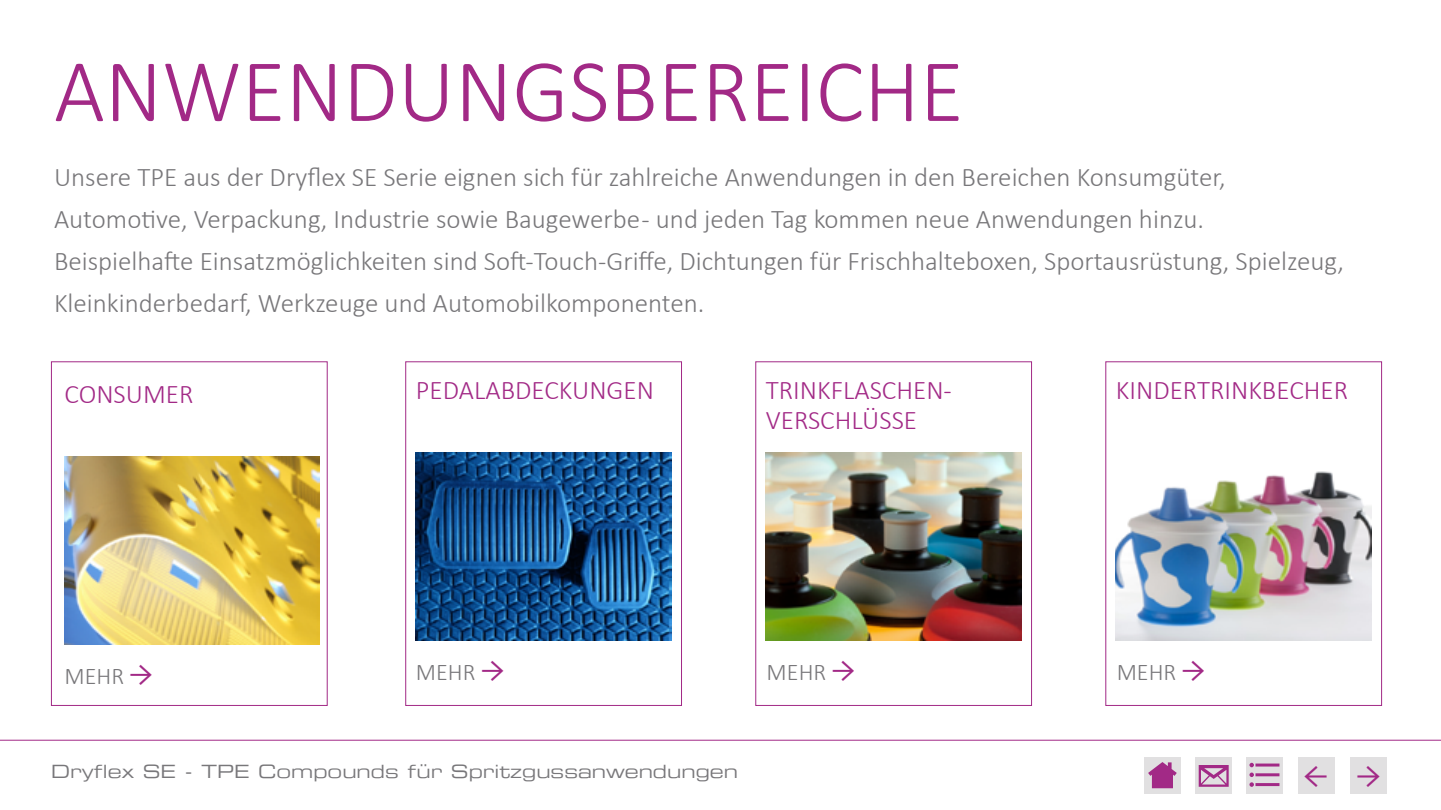
<style>
.page{position:relative;width:1441px;height:810px;background:#fff}
.page>*{position:absolute;margin:0;border:0;box-sizing:border-box;transform-origin:0 0}
.t1{font:300 90px "Calibri";color:#a22986}
.t2{font:37.5px "Minion Pro";color:#a22986}
.t3{font:300 27px/42px "Calibri";color:#78777a}
.t4{font:300 27px/30px "Calibri";color:#a22986}
.t5{font:300 24px "Calibri";color:#78777a}
.t6{font:18px "Eurostile Extended Two";color:#78777a}
.s1{font-family:"Minion Pro";font-weight:400;font-size:36px;color:#a22986}
</style>
<div class="page">
<div style="left:1349px;top:757px;width:37px;height:37px;background:#e1e0e1"></div>
<hr style="left:0;top:740px;width:1440px;height:1px;background:#a22986">
<div style="left:1246px;top:757px;width:37px;height:37px;background:#e1e0e1"></div>
<hr style="left:1255px;top:783px;width:24px;height:3px;background:#a22986">
<hr style="left:1255px;top:773px;width:24px;height:3px;background:#a22986">
<svg style="left:1249px;top:773px;width:4px;height:14px"></svg>
<hr style="left:1255px;top:764px;width:24px;height:3px;background:#a22986">
<svg style="left:1249px;top:763px;width:4px;height:4px"></svg>
<div style="left:1297px;top:757px;width:37px;height:37px;background:#e1e0e1"></div>
<div style="left:51px;top:361px;width:276px;height:345px;border:1px solid #a22986"></div>
<img style="left:64px;top:457px;width:256px;height:188px">
<div style="left:405px;top:361px;width:276px;height:345px;border:1px solid #a22986"></div>
<img style="left:416px;top:453px;width:255px;height:188px">
<div style="left:755px;top:361px;width:276px;height:345px;border:1px solid #a22986"></div>
<img style="left:765px;top:453px;width:256px;height:188px">
<img style="left:1115px;top:471px;width:255px;height:170px">
<div style="left:1195px;top:757px;width:37px;height:37px;background:#e1e0e1"></div>
<svg style="left:1198px;top:765px;width:30px;height:22px"></svg>
<div style="left:1144px;top:757px;width:37px;height:37px;background:#e1e0e1"></div>
<svg style="left:1148px;top:762px;width:28px;height:26px"></svg>
<h1 class="t1" style="left:54px;top:35px;width:911px">ANWENDUNGSBEREICHE</h1>
<p class="t3" style="left:54px;top:156px;width:1291px">Unsere TPE aus der Dryflex SE Serie eignen sich für zahlreiche Anwendungen in den Bereichen Konsumgüter, Automotive, Verpackung, Industrie sowie Baugewerbe - und jeden Tag kommen neue Anwendungen hinzu.<br>Beispielhafte Einsatzmöglichkeiten sind Soft-Touch-Griffe, Dichtungen für Frischhalteboxen, Sportausrüstung, Spielzeug, Kleinkinderbedarf, Werkzeuge und Automobilkomponenten.</p>
<p class="t4" style="left:64px;top:379px;width:130px">CONSUMER</p>
<p class="t4" style="left:416px;top:375px;width:239px">PEDALABDECKUNGEN</p>
<p class="t4" style="left:765px;top:375px;width:187px">TRINKFLASCHEN-<br>VERSCHLÜSSE</p>
<p class="t4" style="left:1115px;top:375px;width:234px">KINDERTRINKBECHER</p>
<p class="t5" style="left:64px;top:661px;width:90px">MEHR <span class="s1">→</span></p>
<p class="t5" style="left:416px;top:657px;width:90px">MEHR <span class="s1">→</span></p>
<p class="t5" style="left:766px;top:657px;width:90px">MEHR <span class="s1">→</span></p>
<p class="t5" style="left:1116px;top:657px;width:90px">MEHR <span class="s1">→</span></p>
<p class="t6" style="left:51px;top:759px;width:688px">Dryflex SE - TPE Compounds für Spritzgussanwendungen</p>
<h2 class="t2" style="left:1303px;top:749px;width:26px">←</h2>
</div>
